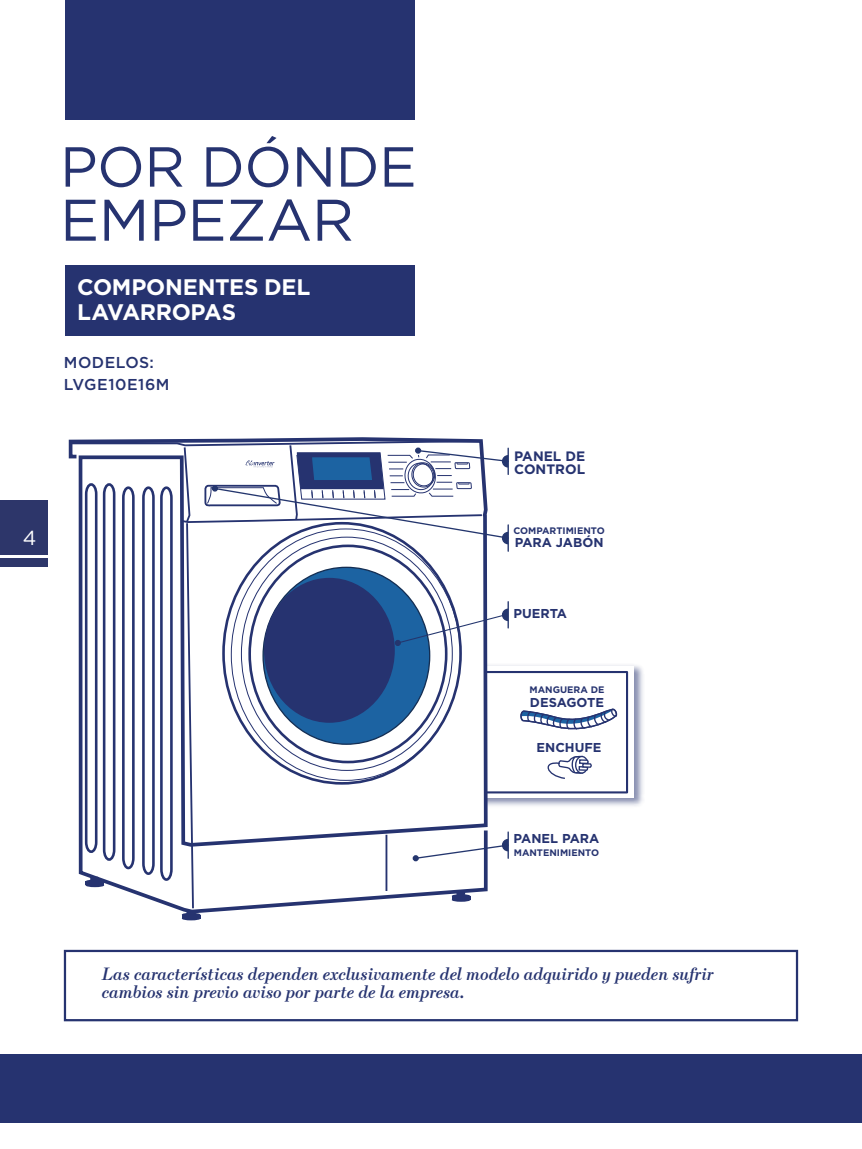
<style>
.page{position:relative;width:862px;height:1149px;background:#fff}
.page>*{position:absolute;margin:0;border:0;box-sizing:border-box;transform-origin:0 0}
.t1{font:58.5px "Gotham";letter-spacing:-.01em;color:#263370}
.t2{font:56.25px "Gotham";letter-spacing:-.01em;color:#263370}
.t3{font:700 22.5px/24.8px "Gotham";letter-spacing:-.01em;color:#fff}
.t4{font:20.25px "Gotham";color:#fff}
.t5{font:italic 600 18px/18px "Escrow";color:#263370}
.t6{font:500 15.75px/22.1px "Gotham";letter-spacing:.03em;color:#263370}
.t7{font:700 13.72px/12.6px "Gotham";color:#263370}
.t8{font:700 12.83px "Gotham";color:#263370}
.t9{font:700 9.45px "Gotham";color:#263370}
</style>
<div class="page">
<div style="left:0;top:1054px;width:860px;height:68px;background:#263370"></div>
<div style="left:0;top:500px;width:48px;height:66px;background:#2d366a"></div>
<hr style="left:0;top:555px;width:50px;height:3px;background:#fff">
<div style="left:65px;top:0;width:350px;height:119px;background:#263370"></div>
<div style="left:65px;top:265px;width:350px;height:70px;background:#263370"></div>
<img style="left:509px;top:665px;width:134px;height:141px">
<div style="left:474px;top:666px;width:159px;height:131px;background:#fff"></div>
<div style="left:480px;top:670px;width:147px;height:123px;border:2px solid #263370"></div>
<svg style="left:547px;top:755px;width:45px;height:24px"></svg>
<svg style="left:520px;top:708px;width:98px;height:22px"></svg>
<hr style="left:182px;top:916px;width:18px;height:4px;background:#263370;border-radius:50%">
<hr style="left:182px;top:914px;width:18px;height:4px;background:#263370">
<svg style="left:69px;top:439px;width:440px;height:474px"></svg>
<div style="left:412px;top:854px;width:6px;height:7px;border:1px solid #24366e;border-radius:50%"></div>
<div style="left:64px;top:949px;width:733px;height:71px;border:2px solid #263370"></div>
<h2 class="t2" style="left:60px;top:131px;width:358px">POR DÓNDE</h2>
<h1 class="t1" style="left:60px;top:182px;width:295px">EMPEZAR</h1>
<p class="t3" style="left:77px;top:274px;width:234px">COMPONENTES DEL<br>LAVARROPAS</p>
<p class="t6" style="left:64px;top:351px;width:107px">MODELOS:<br>LVGE10E16M</p>
<p class="t4" style="left:23px;top:525px;width:15px">4</p>
<p class="t7" style="left:514px;top:449px;width:73px">PANEL DE<br>CONTROL</p>
<p class="t9" style="left:513px;top:524px;width:93px">COMPARTIMIENTO</p>
<p class="t8" style="left:514px;top:534px;width:90px">PARA JABÓN</p>
<p class="t8" style="left:513px;top:605px;width:55px">PUERTA</p>
<p class="t9" style="left:529px;top:683px;width:76px">MANGUERA DE</p>
<p class="t8" style="left:529px;top:693px;width:75px">DESAGOTE</p>
<p class="t8" style="left:536px;top:738px;width:66px">ENCHUFE</p>
<p class="t8" style="left:513px;top:829px;width:87px">PANEL PARA</p>
<p class="t9" style="left:513px;top:846px;width:87px">MANTENIMIENTO</p>
<p class="t5" style="left:102px;top:963px;width:613px">Las características dependen exclusivamente del modelo adquirido y pueden sufrir cambios sin previo aviso por parte de la empresa.</p>
</div>
